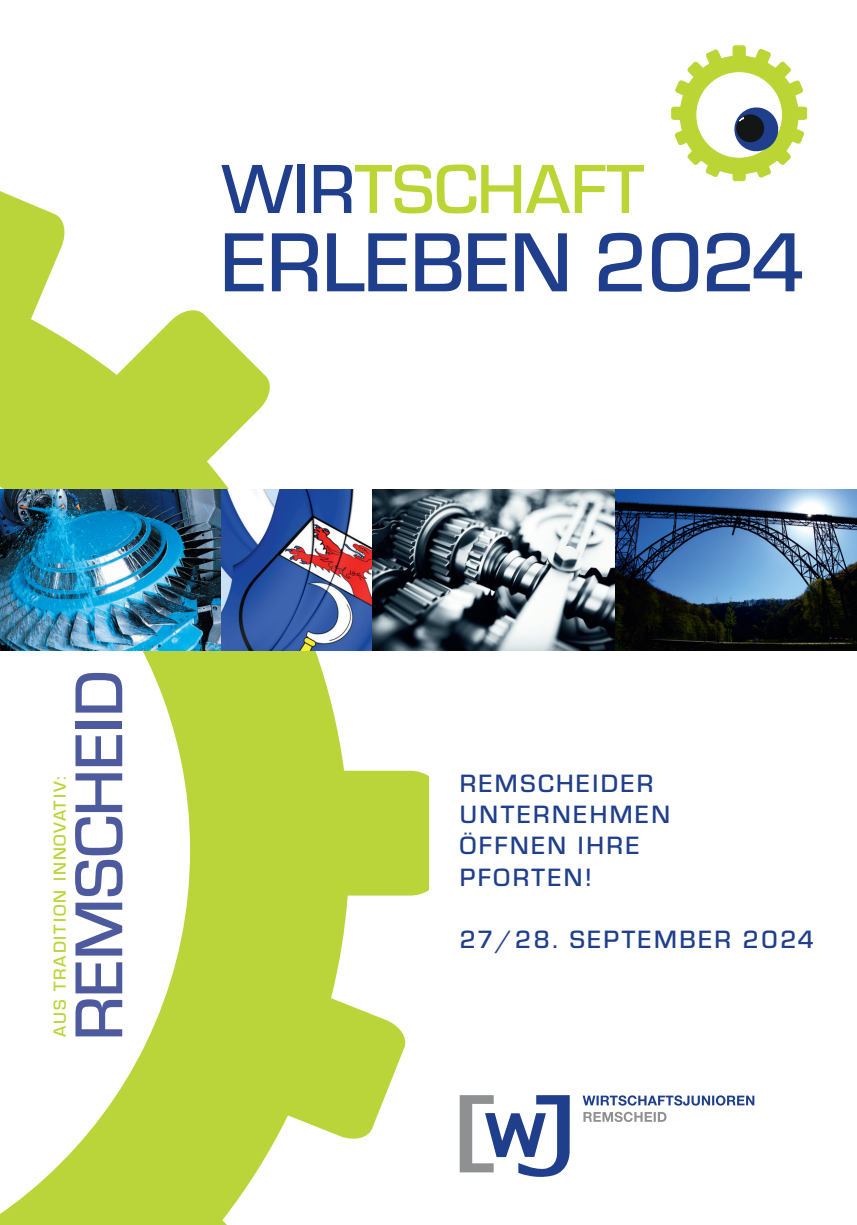
<style>
.page{position:relative;width:857px;height:1225px;background:#fff}
.page>*{position:absolute;margin:0;border:0;box-sizing:border-box;transform-origin:0 0}
.t1{font:500 87px "Eurostile T";color:#1f3f8d}
.t2{font:500 72px "Eurostile T";color:#bad534}
.t3{font:500 70px "Eurostile T";color:#4e5a9e}
.t4{font:500 26px/31.2px "Eurostile T";letter-spacing:.1em;color:#1f3f8d}
.t5{font:500 18px "Eurostile T";letter-spacing:.11em;color:#bad534}
.s1{color:#1f3f8d}
</style>
<div class="page">
<svg style="left:0;top:191px;width:428px;height:1034px"></svg>
<svg style="left:0;top:650px;width:9px;height:352px"></svg>
<img style="left:0;top:489px;width:221px;height:161px">
<img style="left:614px;top:489px;width:242px;height:161px">
<img style="left:221px;top:489px;width:151px;height:161px">
<svg style="left:459px;top:1095px;width:110px;height:82px"></svg>
<svg style="left:583px;top:1111px;width:83px;height:11px"></svg>
<svg style="left:582px;top:1095px;width:172px;height:10px"></svg>
<svg style="left:671px;top:45px;width:136px;height:136px"></svg>
<img style="left:372px;top:489px;width:242px;height:161px">
<h2 class="t2" style="left:221px;top:150px;width:424px"><span class="s1">WIR</span>TSCHAFT</h2>
<h1 class="t1" style="left:221px;top:216px;width:585px">ERLEBEN 2024</h1>
<p class="t5" style="left:50px;top:1037px;width:262px;rotate:-90deg">AUS TRADITION INNOVATIV:</p>
<h3 class="t3" style="left:61px;top:1040px;width:372px;rotate:-90deg">REMSCHEID</h3>
<p class="t4" style="left:459px;top:767px;width:212px">REMSCHEIDER<br>UNTERNEHMEN<br>ÖFFNEN IHRE<br>PFORTEN!</p>
<p class="t4" style="left:459px;top:923px;width:355px">27/28. SEPTEMBER 2024</p>
</div>
